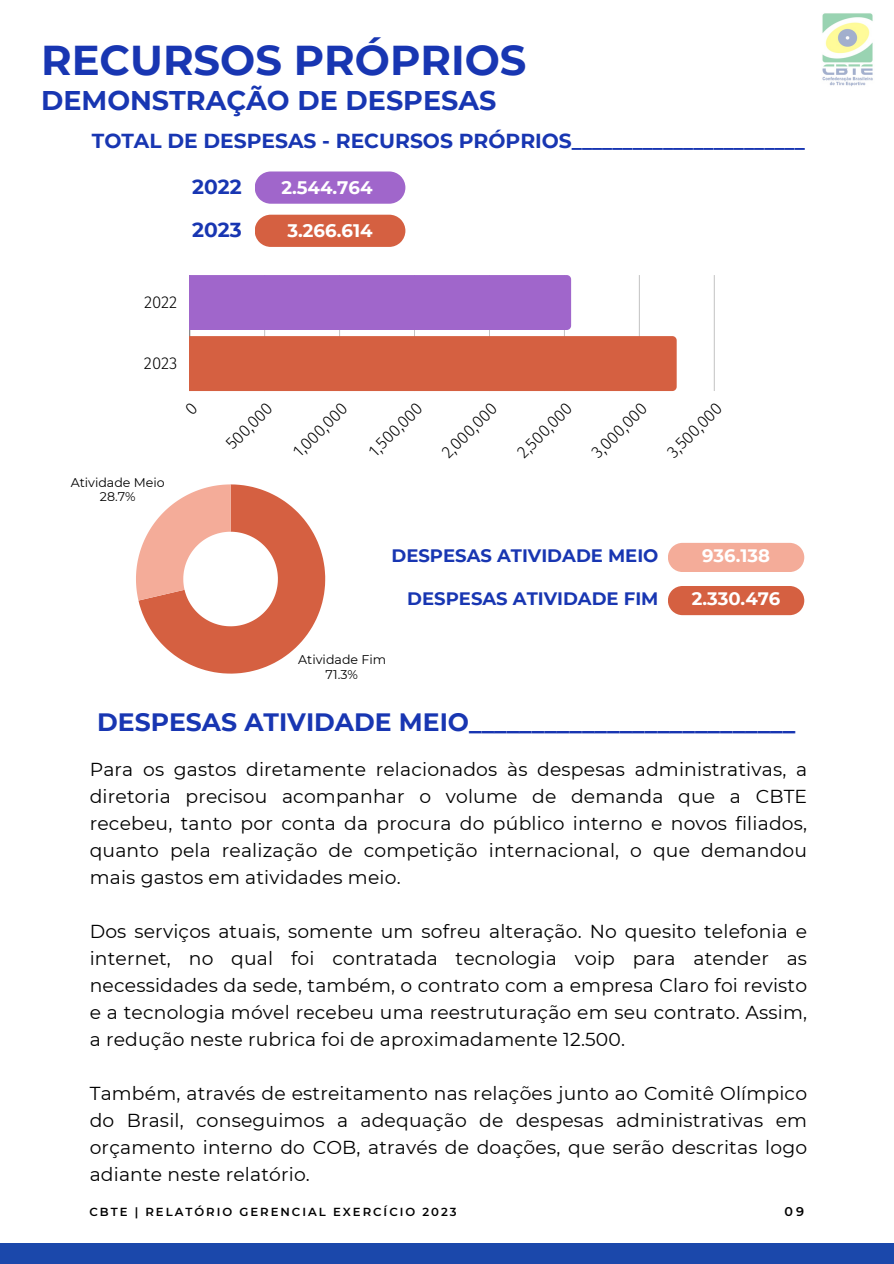
<style>
.page{position:relative;width:894px;height:1264px;background:#fff}
.page>*{position:absolute;margin:0;border:0;box-sizing:border-box;transform-origin:0 0}
.t1{font:700 41.7px "Montserrat";color:#1836b2}
.t2{font:700 27px "Montserrat";color:#1836b2}
.t3{font:700 25.05px "Montserrat";color:#1836b2}
.t4{font:700 20.25px/43.2px "Montserrat";color:#1836b2}
.t5{font:18.75px/27px "Montserrat";letter-spacing:.01em;color:#000;text-align:justify}
.t6{font:700 18.15px "Montserrat";color:#fff}
.t7{font:700 18px "Montserrat";color:#1836b2}
.t8{font:700 18px "Montserrat";color:#fff}
.t9{font:300 16.8px "Fira Sans";letter-spacing:-.005em;color:#000}
.t10{font:600 12.75px "Montserrat";color:#000}
.t11{font:12.6px/14.9px "Montserrat";color:#000;text-align:center}
.t12{font:600 11.7px "Montserrat";letter-spacing:.17em;color:#000}
</style>
<div class="page">
<div style="left:0;top:1243px;width:893px;height:20px;background:#1b48ab"></div>
<div style="left:668px;top:543px;width:136px;height:29px;background:#f4ac99"></div>
<div style="left:668px;top:586px;width:136px;height:29px;background:#d56041"></div>
<svg style="left:136px;top:484px;width:189px;height:189px"></svg>
<hr style="left:189px;top:275px;width:1px;height:116px;background:#000">
<hr style="left:264px;top:275px;width:1px;height:116px;background:#000">
<hr style="left:339px;top:275px;width:1px;height:116px;background:#000">
<hr style="left:414px;top:275px;width:1px;height:116px;background:#000">
<hr style="left:489px;top:275px;width:1px;height:116px;background:#000">
<hr style="left:564px;top:275px;width:1px;height:116px;background:#000">
<hr style="left:639px;top:275px;width:1px;height:116px;background:#000">
<hr style="left:713px;top:275px;width:1px;height:116px;background:#000">
<div style="left:190px;top:275px;width:381px;height:55px;background:#a066cb"></div>
<div style="left:190px;top:336px;width:486px;height:55px;background:#d56041"></div>
<svg style="left:255px;top:171px;width:150px;height:33px;background:#a66fce"></svg>
<svg style="left:255px;top:215px;width:150px;height:32px;background:#d66649"></svg>
<img style="left:822px;top:13px;width:51px;height:73px">
<h1 class="t1" style="left:41px;top:35px;width:487px">RECURSOS PRÓPRIOS</h1>
<h2 class="t2" style="left:41px;top:84px;width:456px">DEMONSTRAÇÃO DE DESPESAS</h2>
<p class="t4" style="left:92px;top:120px;width:714px">TOTAL DE DESPESAS - RECURSOS PRÓPRIOS_______________________</p>
<p class="t4" style="left:192px;top:165px;width:51px">2022<br>2023</p>
<p class="t6" style="left:281px;top:176px;width:93px">2.544.764</p>
<p class="t6" style="left:287px;top:219px;width:87px">3.266.614</p>
<p class="t9" style="left:144px;top:292px;width:35px">2022</p>
<p class="t9" style="left:144px;top:353px;width:35px">2023</p>
<p class="t11" style="left:71px;top:474px;width:96px">Atividade Meio<br>28.7%</p>
<p class="t9" style="left:222px;top:439px;width:41px;rotate:-45deg">50 ,0</p>
<p class="t9" style="left:289px;top:447px;width:52px;rotate:-45deg">1,0 ,0</p>
<p class="t9" style="left:364px;top:446px;width:51px;rotate:-45deg">1,50 ,0</p>
<p class="t9" style="left:437px;top:448px;width:53px;rotate:-45deg">2,0 ,0</p>
<p class="t9" style="left:513px;top:447px;width:52px;rotate:-45deg">2,50 ,0</p>
<p class="t9" style="left:587px;top:448px;width:53px;rotate:-45deg">3,0 ,0</p>
<p class="t9" style="left:662px;top:448px;width:53px;rotate:-45deg">3,50 ,0</p>
<p class="t7" style="left:391px;top:544px;width:268px">DESPESAS ATIVIDADE MEIO</p>
<p class="t7" style="left:407px;top:587px;width:252px">DESPESAS ATIVIDADE FIM</p>
<p class="t11" style="left:298px;top:652px;width:89px">Atividade Fim<br>71.3%</p>
<p class="t8" style="left:702px;top:544px;width:69px">936.138</p>
<p class="t8" style="left:691px;top:587px;width:90px">2.330.476</p>
<h3 class="t3" style="left:97px;top:706px;width:699px">DESPESAS ATIVIDADE MEIO__________________________</h3>
<p class="t5" style="left:90px;top:755px;width:718px">Para os gastos diretamente relacionados às despesas administrativas, a diretoria precisou acompanhar o volume de demanda que a CBTE recebeu, tanto por conta da procura do público interno e novos filiados, quanto pela realização de competição internacional, o que demandou mais gastos em atividades meio.</p>
<p class="t5" style="left:90px;top:917px;width:718px">Dos serviços atuais, somente um sofreu alteração. No quesito telefonia e internet, no qual foi contratada tecnologia voip para atender as necessidades da sede, também, o contrato com a empresa Claro foi revisto e a tecnologia móvel recebeu uma reestruturação em seu contrato. Assim, a redução neste rubrica foi de aproximadamente 12.500.</p>
<p class="t5" style="left:90px;top:1079px;width:718px">Também, através de estreitamento nas relações junto ao Comitê Olímpico do Brasil, conseguimos a adequação de despesas administrativas em orçamento interno do COB, através de doações, que serão descritas logo adiante neste relatório.</p>
<p class="t12" style="left:89px;top:1204px;width:369px">CBTE | RELATÓRIO GERENCIAL EXERCÍCIO 2023</p>
<p class="t10" style="left:784px;top:1203px;width:21px">09</p>
</div>
